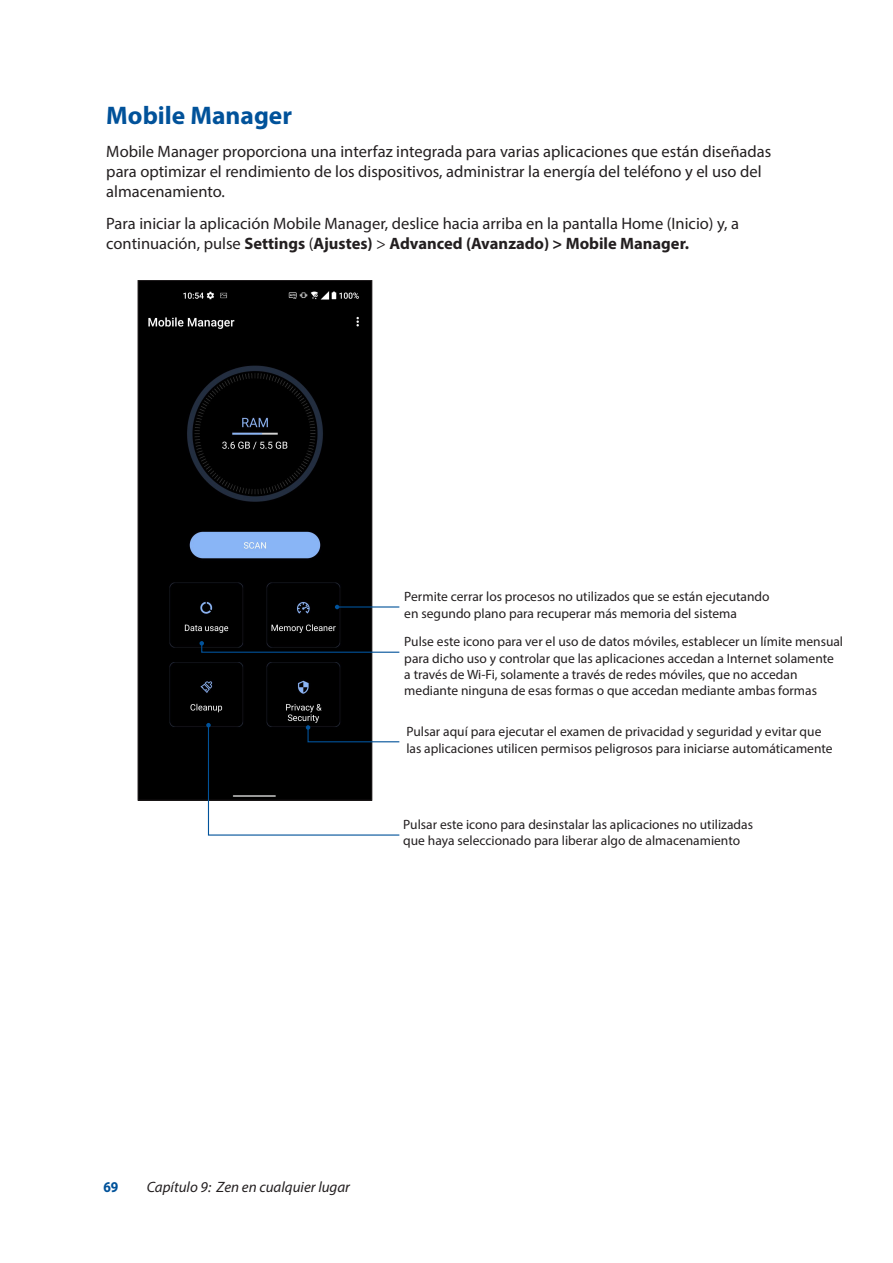
<style>
.page{position:relative;width:893px;height:1263px;background:#fff}
.page>*{position:absolute;margin:0;border:0;box-sizing:border-box;transform-origin:0 0}
.t1{font:700 25.5px "Myriad Pro";color:#01529a}
.t2{font:16.5px/19.8px "Myriad Pro";color:#231f20}
.t3{font:italic 15px "Myriad Pro";color:#231f20}
.t4{font:700 15px "Myriad Pro";color:#01529a;scale:.9 1}
.t5{font:13.5px/16.2px "Myriad Pro";color:#231f20}
.s1{font-weight:700}
</style>
<div class="page">
<img style="left:140px;top:282px;width:230px;height:516px">
<div style="left:138px;top:280px;width:234px;height:520px;border:1px solid #231f20"></div>
<svg style="left:199px;top:641px;width:201px;height:12px;background:#212931"></svg>
<hr style="left:337px;top:606px;width:62px;height:1px;background:#01529a">
<svg style="left:335px;top:605px;width:4px;height:4px"></svg>
<svg style="left:206px;top:723px;width:194px;height:113px"></svg>
<h1 class="t1" style="left:106px;top:99px;width:187px">Mobile Manager</h1>
<p class="t2" style="left:106px;top:141px;width:666px">Mobile Manager proporciona una interfaz integrada para varias aplicaciones que están diseñadas para optimizar el rendimiento de los dispositivos, administrar la energía del teléfono y el uso del almacenamiento.</p>
<p class="t2" style="left:106px;top:213px;width:634px">Para iniciar la aplicación Mobile Manager, deslice hacia arriba en la pantalla Home (Inicio) y, a continuación, pulse <span class="s1">Settings</span> (<span class="s1">Ajustes)</span> &gt; <span class="s1">Advanced (Avanzado) &gt; Mobile Manager.</span></p>
<p class="t5" style="left:404px;top:589px;width:367px">Permite cerrar los procesos no utilizados que se están ejecutando en segundo plano para recuperar más memoria del sistema</p>
<p class="t5" style="left:404px;top:634px;width:440px">Pulse este icono para ver el uso de datos móviles, establecer un límite mensual para dicho uso y controlar que las aplicaciones accedan a Internet solamente a través de Wi-Fi, solamente a través de redes móviles, que no accedan mediante ninguna de esas formas o que accedan mediante ambas formas</p>
<p class="t5" style="left:406px;top:723px;width:428px">Pulsar aquí para ejecutar el examen de privacidad y seguridad y evitar que las aplicaciones utilicen permisos peligrosos para iniciarse automáticamente</p>
<p class="t5" style="left:403px;top:816px;width:351px">Pulsar este icono para desinstalar las aplicaciones no utilizadas que haya seleccionado para liberar algo de almacenamiento</p>
<p class="t4" style="left:103px;top:1177px;width:18px">69</p>
<p class="t3" style="left:147px;top:1178px;width:205px">Capítulo 9: Zen en cualquier lugar</p>
</div>
